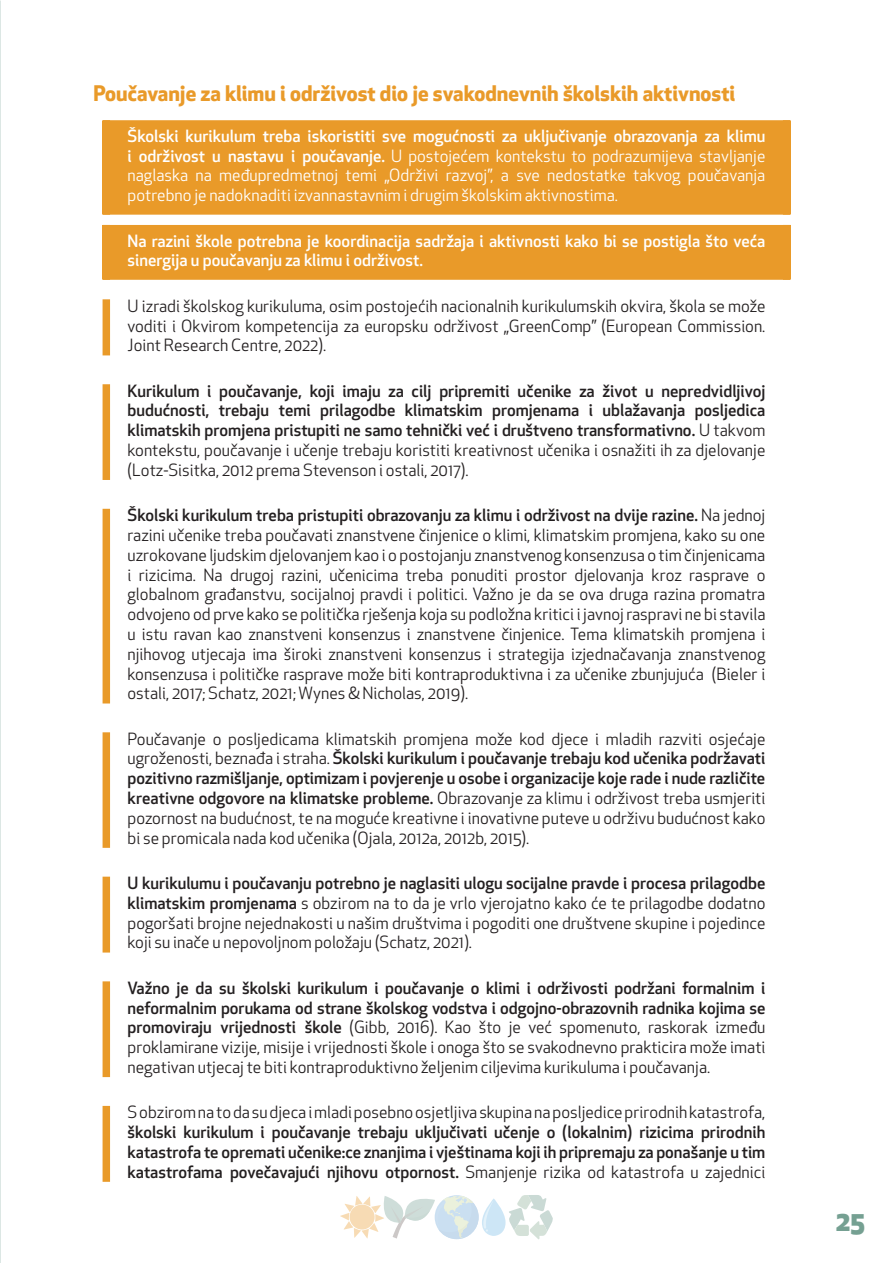
<style>
.page{position:relative;width:893px;height:1263px;background:#fff}
.page>*{position:absolute;margin:0;border:0;box-sizing:border-box;transform-origin:0 0}
.t1{font:800 27px "Apex New";color:#75a092}
.t2{font:700 21px "Apex New";color:#e99a29}
.t3{font:16.5px/19.8px "Apex New";color:#231f20;text-align:justify}
.t4{font:500 16.5px/19.8px "Apex New";color:#231f20;text-align:justify}
.t5{font:16.5px/19.8px "Apex New";color:#fff;text-align:justify}
.t6{font:500 16.5px/19.8px "Apex New";color:#fff}
.s1{font-weight:500}
.s2{font-weight:400}
</style>
<div class="page">
<svg style="left:340px;top:1195px;width:213px;height:45px"></svg>
<div style="left:102px;top:121px;width:689px;height:93px;background:#e99a29"></div>
<hr style="left:103px;top:120px;width:687px;height:2px;background:#e99a29">
<hr style="left:103px;top:213px;width:687px;height:2px;background:#e99a29">
<div style="left:102px;top:226px;width:689px;height:53px;background:#e99a29"></div>
<hr style="left:103px;top:225px;width:687px;height:1px;background:#e99a29">
<hr style="left:103px;top:278px;width:687px;height:2px;background:#e99a29">
<div style="left:103px;top:299px;width:7px;height:56px;background:#e99a29"></div>
<div style="left:103px;top:384px;width:7px;height:96px;background:#e99a29"></div>
<div style="left:103px;top:509px;width:7px;height:194px;background:#e99a29"></div>
<div style="left:103px;top:732px;width:7px;height:116px;background:#e99a29"></div>
<div style="left:103px;top:877px;width:7px;height:75px;background:#e99a29"></div>
<div style="left:103px;top:981px;width:7px;height:96px;background:#e99a29"></div>
<div style="left:103px;top:1106px;width:7px;height:76px;background:#e99a29"></div>
<p class="t2" style="left:94px;top:78px;width:643px">Poučavanje za klimu i održivost dio je svakodnevnih školskih aktivnosti</p>
<p class="t5" style="left:128px;top:126px;width:639px"><span class="s1">Školski kurikulum treba iskoristiti sve mogućnosti za uključivanje obrazovanja za klimu i održivost u nastavu i poučavanje.</span> U postojećem kontekstu to podrazumijeva stavljanje naglaska na međupredmetnoj temi „Održivi razvoj”, a sve nedostatke takvog poučavanja potrebno je nadoknaditi izvannastavnim i drugim školskim aktivnostima.</p>
<p class="t6" style="left:128px;top:230px;width:639px">Na razini škole potrebna je koordinacija sadržaja i aktivnosti kako bi se postigla što veća sinergija u poučavanju za klimu i održivost.</p>
<p class="t3" style="left:128px;top:296px;width:639px">U izradi školskog kurikuluma, osim postojećih nacionalnih kurikulumskih okvira, škola se može voditi i Okvirom kompetencija za europsku održivost „GreenComp” (European Commission.<br>Joint Research Centre, 2022).</p>
<p class="t4" style="left:128px;top:380px;width:639px">Kurikulum i poučavanje, koji imaju za cilj pripremiti učenike za život u nepredvidljivoj budućnosti, trebaju temi prilagodbe klimatskim promjenama i ublažavanja posljedica klimatskih promjena pristupiti ne samo tehnički već i društveno transformativno. <span class="s2">U takvom kontekstu, poučavanje i učenje trebaju koristiti kreativnost učenika i osnažiti ih za djelovanje (Lotz-Sisitka, 2012 prema Stevenson i ostali, 2017).</span></p>
<p class="t3" style="left:128px;top:505px;width:639px"><span class="s1">Školski kurikulum treba pristupiti obrazovanju za klimu i održivost na dvije razine.</span> Na jednoj razini učenike treba poučavati znanstvene činjenice o klimi, klimatskim promjena, kako su one uzrokovane ljudskim djelovanjem kao i o postojanju znanstvenog konsenzusa o tim činjenicama i rizicima. Na drugoj razini, učenicima treba ponuditi prostor djelovanja kroz rasprave o globalnom građanstvu, socijalnoj pravdi i politici. Važno je da se ova druga razina promatra odvojeno od prve kako se politička rješenja koja su podložna kritici i javnoj raspravi ne bi stavila u istu ravan kao znanstveni konsenzus i znanstvene činjenice. Tema klimatskih promjena i njihovog utjecaja ima široki znanstveni konsenzus i strategija izjednačavanja znanstvenog konsenzusa i političke rasprave može biti kontraproduktivna i za učenike zbunjujuća (Bieler i ostali, 2017; Schatz, 2021; Wynes &amp; Nicholas, 2019).</p>
<p class="t3" style="left:128px;top:729px;width:639px">Poučavanje o posljedicama klimatskih promjena može kod djece i mladih razviti osjećaje ugroženosti, beznađa i straha. <span class="s1">Školski kurikulum i poučavanje trebaju kod učenika podržavati pozitivno razmišljanje, optimizam i povjerenje u osobe i organizacije koje rade i nude različite kreativne odgovore na klimatske probleme.</span> Obrazovanje za klimu i održivost treba usmjeriti pozornost na budućnost, te na moguće kreativne i inovativne puteve u održivu budućnost kako bi se promicala nada kod učenika (Ojala, 2012a, 2012b, 2015).</p>
<p class="t3" style="left:128px;top:873px;width:639px"><span class="s1">U kurikulumu i poučavanju potrebno je naglasiti ulogu socijalne pravde i procesa prilagodbe klimatskim promjenama</span> s obzirom na to da je vrlo vjerojatno kako će te prilagodbe dodatno pogoršati brojne nejednakosti u našim društvima i pogoditi one društvene skupine i pojedince koji su inače u nepovoljnom položaju (Schatz, 2021).</p>
<p class="t3" style="left:128px;top:978px;width:639px"><span class="s1">Važno je da su školski kurikulum i poučavanje o klimi i održivosti podržani formalnim i neformalnim porukama od strane školskog vodstva i odgojno-obrazovnih radnika kojima se promoviraju vrijednosti škole</span> (Gibb, 2016). Kao što je već spomenuto, raskorak između proklamirane vizije, misije i vrijednosti škole i onoga što se svakodnevno prakticira može imati negativan utjecaj te biti kontraproduktivno željenim ciljevima kurikuluma i poučavanja.</p>
<p class="t3" style="left:128px;top:1102px;width:639px">S obzirom na to da su djeca i mladi posebno osjetljiva skupina na posljedice prirodnih katastrofa,</p>
<p class="t4" style="left:128px;top:1122px;width:639px">školski kurikulum i poučavanje trebaju uključivati učenje o (lokalnim) rizicima prirodnih katastrofa te opremati učenike:ce znanjima i vještinama koji ih pripremaju za ponašanje u tim katastrofama povečavajući njihovu otpornost. <span class="s2">Smanjenje rizika od katastrofa u zajednici</span></p>
<h1 class="t1" style="left:836px;top:1202px;width:31px">25</h1>
</div>
